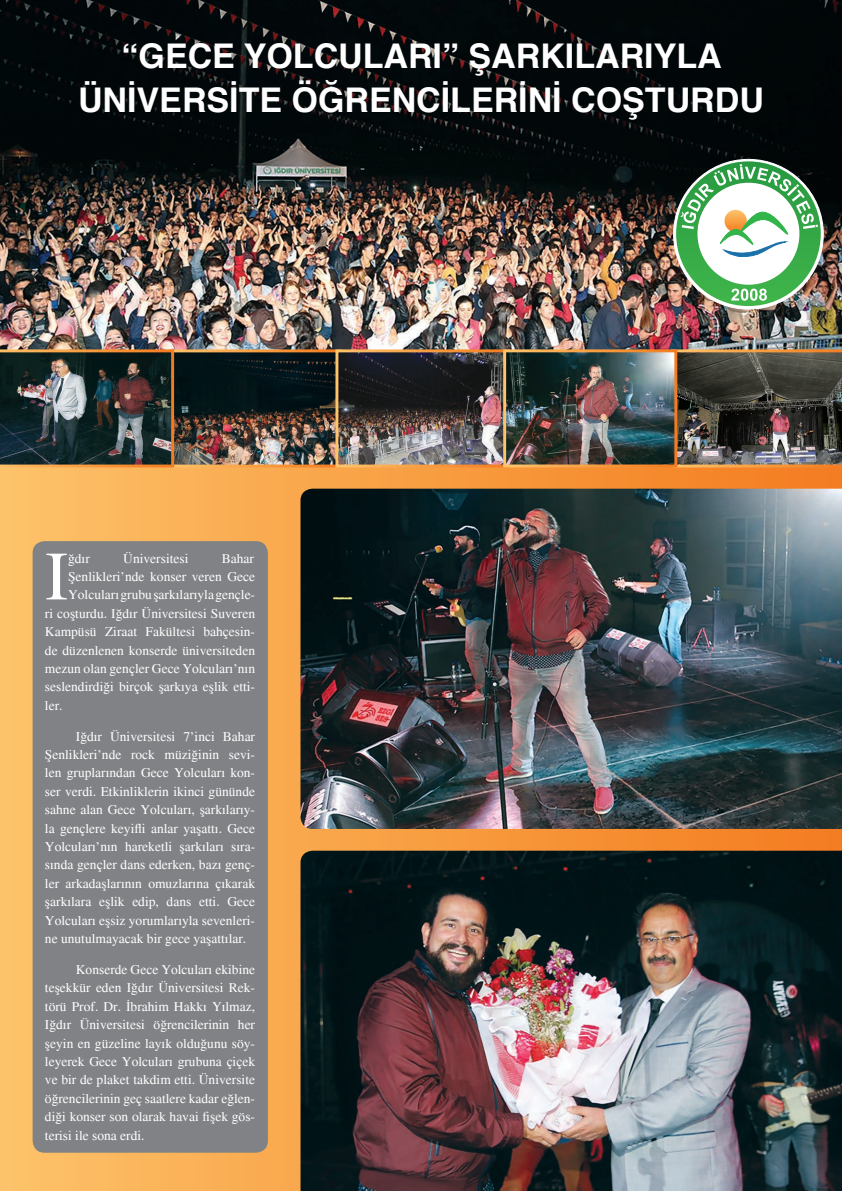
<style>
.page{position:relative;width:842px;height:1191px;background:#fff}
.page>*{position:absolute;margin:0;border:0;box-sizing:border-box;transform-origin:0 0}
.t1{font:69.1px "Times";color:#fff}
.t2{font:700 34px/44px "Helvetica";color:#fff;text-align:center}
.t3{font:13.5px/18.4px "Times";color:#fff;text-align:justify}
</style>
<div class="page">
<div style="left:0;top:0;width:842px;height:1191px;background:linear-gradient(to right,#fbc169,#f47b1d)"></div>
<img style="left:300px;top:850px;width:542px;height:341px">
<img style="left:300px;top:488px;width:542px;height:341px">
<div style="left:33px;top:541px;width:235px;height:611px;background:#808285;border-radius:12px"></div>
<img style="left:0;top:0;width:842px;height:348px">
<img style="left:0;top:348px;width:842px;height:121px">
<div style="left:674px;top:159px;width:149px;height:150px;background:#fff;border-radius:50%"></div>
<svg style="left:676px;top:161px;width:145px;height:145px;background:#40b14d"></svg>
<div style="left:697px;top:183px;width:102px;height:102px;background:#fff;border-radius:50%"></div>
<svg style="left:731px;top:289px;width:36px;height:12px"></svg>
<svg style="left:680px;top:164px;width:138px;height:96px"></svg>
<h2 class="t2" style="left:78px;top:34px;width:687px">“GECE YOLCULARI” ŞARKILARIYLA<br>ÜNİVERSİTE ÖĞRENCİLERİNİ COŞTURDU</h2>
<h1 class="t1" style="left:45px;top:537px;width:25px">I</h1>
<p class="t3" style="left:68px;top:549px;width:23px">ğdır</p>
<p class="t3" style="left:123px;top:549px;width:67px">Üniversitesi</p>
<p class="t3" style="left:222px;top:549px;width:34px">Bahar</p>
<p class="t3" style="left:68px;top:567px;width:188px">Şenlikleri’nde konser veren Gece</p>
<p class="t3" style="left:68px;top:586px;width:188px">Yolcuları grubu şarkılarıyla gençle-</p>
<p class="t3" style="left:45px;top:604px;width:212px">ri coşturdu. Iğdır Üniversitesi Suveren</p>
<p class="t3" style="left:45px;top:622px;width:212px">Kampüsü Ziraat Fakültesi bahçesin-</p>
<p class="t3" style="left:45px;top:641px;width:212px">de düzenlenen konserde üniversiteden</p>
<p class="t3" style="left:45px;top:659px;width:212px">mezun olan gençler Gece Yolcuları’nın</p>
<p class="t3" style="left:45px;top:678px;width:212px">seslendirdiği birçok şarkıya eşlik etti-</p>
<p class="t3" style="left:45px;top:696px;width:19px">ler.</p>
<p class="t3" style="left:45px;top:727px;width:212px;text-indent:31px">Iğdır Üniversitesi 7’inci Bahar Şenlikleri’nde rock müziğinin sevi&shy;len gruplarından Gece Yolcuları kon&shy;ser verdi. Etkinliklerin ikinci gününde sahne alan Gece Yolcuları, şarkılarıy&shy;la gençlere keyifli anlar yaşattı. Gece Yolcuları’nın hareketli şarkıları sıra&shy;sında gençler dans ederken, bazı genç&shy;ler arkadaşlarının omuzlarına çıkarak şarkılara eşlik edip, dans etti. Gece Yolcuları eşsiz yorumlarıyla sevenleri&shy;ne unutulmayacak bir gece yaşattılar.</p>
<p class="t3" style="left:45px;top:960px;width:212px;text-indent:31px">Konserde Gece Yolcuları ekibine teşekkür eden Iğdır Üniversitesi Rek&shy;törü Prof. Dr. İbrahim Hakkı Yılmaz, Iğdır Üniversitesi öğrencilerinin her şeyin en güzeline layık olduğunu söy&shy;leyerek Gece Yolcuları grubuna çiçek ve bir de plaket takdim etti. Üniversite öğrencilerinin geç saatlere kadar eğlen&shy;diği konser son olarak havai fişek gös&shy;terisi ile sona erdi.</p>
</div>
